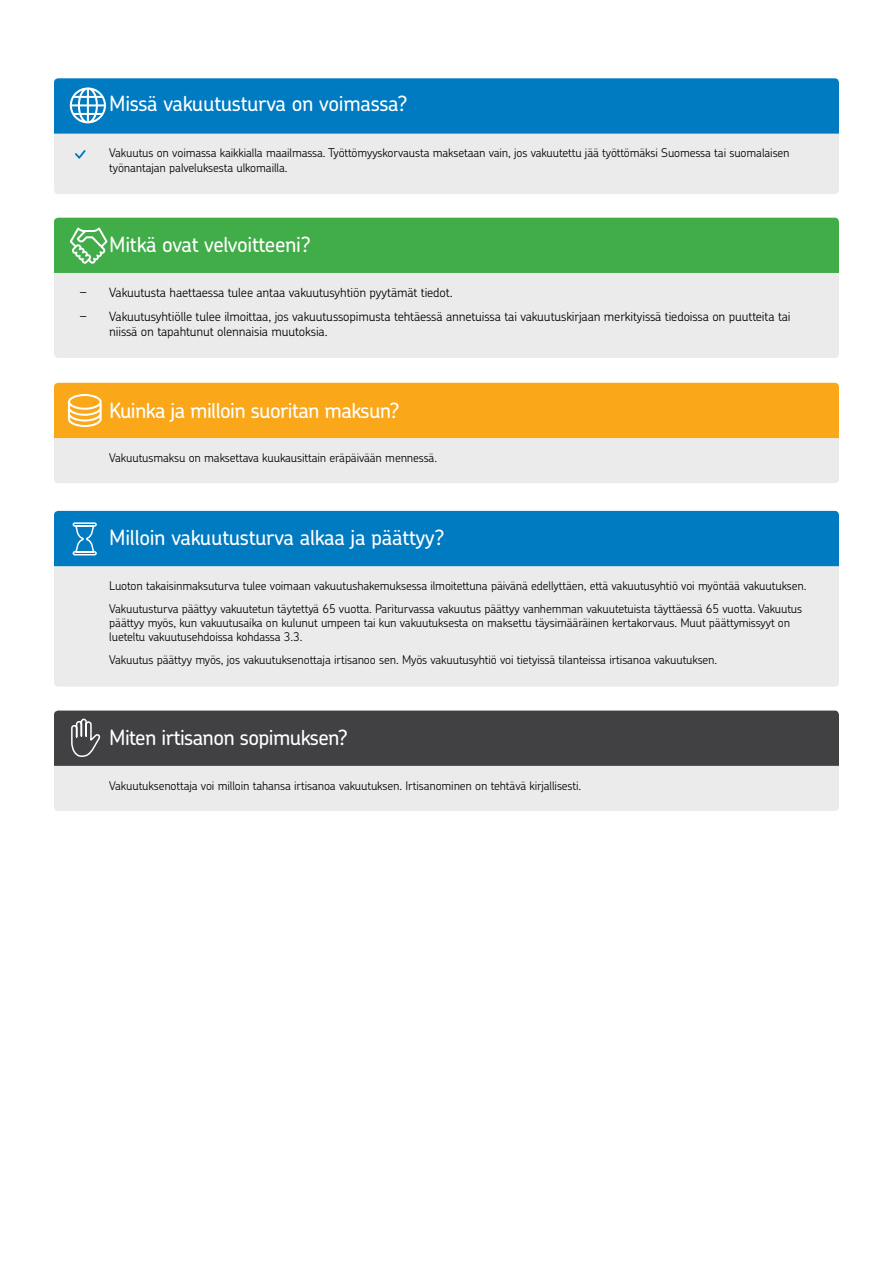
<style>
.page{position:relative;width:893px;height:1263px;background:#fff}
.page>*{position:absolute;margin:0;border:0;box-sizing:border-box;transform-origin:0 0}
.t1{font:500 21px "OP Chevin Pro";letter-spacing:-.025em;color:#fff}
.t2{font:300 12.75px/15px "OP Chevin Pro";letter-spacing:-.01em;color:#000}
.t3{font:300 12px/14.2px "OP Chevin Pro";letter-spacing:-.01em;color:#000}
</style>
<div class="page">
<div style="left:54px;top:759px;width:785px;height:52px;background:#ebebec;border-radius:4px"></div>
<div style="left:54px;top:560px;width:785px;height:127px;background:#ebebec;border-radius:4px"></div>
<div style="left:54px;top:432px;width:785px;height:51px;background:#ebebec;border-radius:4px"></div>
<div style="left:54px;top:383px;width:785px;height:55px;background:#faa81a"></div>
<div style="left:54px;top:710px;width:785px;height:56px;background:#414042"></div>
<div style="left:54px;top:511px;width:785px;height:55px;background:#007ac0"></div>
<div style="left:54px;top:127px;width:785px;height:67px;background:#ebebec;border-radius:4px"></div>
<div style="left:54px;top:78px;width:785px;height:56px;background:#007ac0"></div>
<svg style="left:75px;top:150px;width:11px;height:9px"></svg>
<div style="left:54px;top:267px;width:785px;height:91px;background:#ebebec;border-radius:4px"></div>
<div style="left:54px;top:218px;width:785px;height:55px;background:#41ad49"></div>
<h1 class="t1" style="left:109px;top:89px;width:300px">Missä vakuutusturva on voimassa?</h1>
<p class="t3" style="left:109px;top:146px;width:682px">Vakuutus on voimassa kaikkialla maailmassa. Työttömyyskorvausta maksetaan vain, jos vakuutettu jää työttömäksi Suomessa tai suomalaisen työnantajan palveluksesta ulkomailla.</p>
<h1 class="t1" style="left:109px;top:231px;width:203px">Mitkä ovat velvoitteeni?</h1>
<p class="t2" style="left:80px;top:285px;width:9px">ʸ</p>
<p class="t2" style="left:109px;top:285px;width:345px">Vakuutusta haettaessa tulee antaa vakuutusyhtiön pyytämät tiedot.</p>
<p class="t2" style="left:80px;top:308px;width:9px">ʸ</p>
<p class="t2" style="left:109px;top:308px;width:683px">Vakuutusyhtiölle tulee ilmoittaa, jos vakuutussopimusta tehtäessä annetuissa tai vakuutuskirjaan merkityissä tiedoissa on puutteita tai niissä on tapahtunut olennaisia muutoksia.</p>
<h1 class="t1" style="left:109px;top:396px;width:292px">Kuinka ja milloin suoritan maksun?</h1>
<p class="t3" style="left:109px;top:450px;width:329px">Vakuutusmaksu on maksettava kuukausittain eräpäivään mennessä.</p>
<h1 class="t1" style="left:109px;top:524px;width:337px">Milloin vakuutusturva alkaa ja päättyy?</h1>
<p class="t3" style="left:109px;top:574px;width:699px;line-height:22.8px">Luoton takaisinmaksuturva tulee voimaan vakuutushakemuksessa ilmoitettuna päivänä edellyttäen, että vakuutusyhtiö voi myöntää vakuutuksen.<br>Vakuutusturva päättyy vakuutetun täytettyä 65 vuotta. Pariturvassa vakuutus päättyy vanhemman vakuutetuista täyttäessä 65 vuotta. Vakuutus</p>
<p class="t3" style="left:109px;top:615px;width:682px">päättyy myös, kun vakuutusaika on kulunut umpeen tai kun vakuutuksesta on maksettu täysimääräinen kertakorvaus. Muut päättymissyyt on lueteltu vakuutusehdoissa kohdassa 3.3.</p>
<p class="t3" style="left:109px;top:652px;width:610px">Vakuutus päättyy myös, jos vakuutuksenottaja irtisanoo sen. Myös vakuutusyhtiö voi tietyissä tilanteissa irtisanoa vakuutuksen.</p>
<h1 class="t1" style="left:109px;top:723px;width:240px">Miten irtisanon sopimuksen?</h1>
<p class="t3" style="left:109px;top:778px;width:474px">Vakuutuksenottaja voi milloin tahansa irtisanoa vakuutuksen. Irtisanominen on tehtävä kirjallisesti.</p>
</div>
